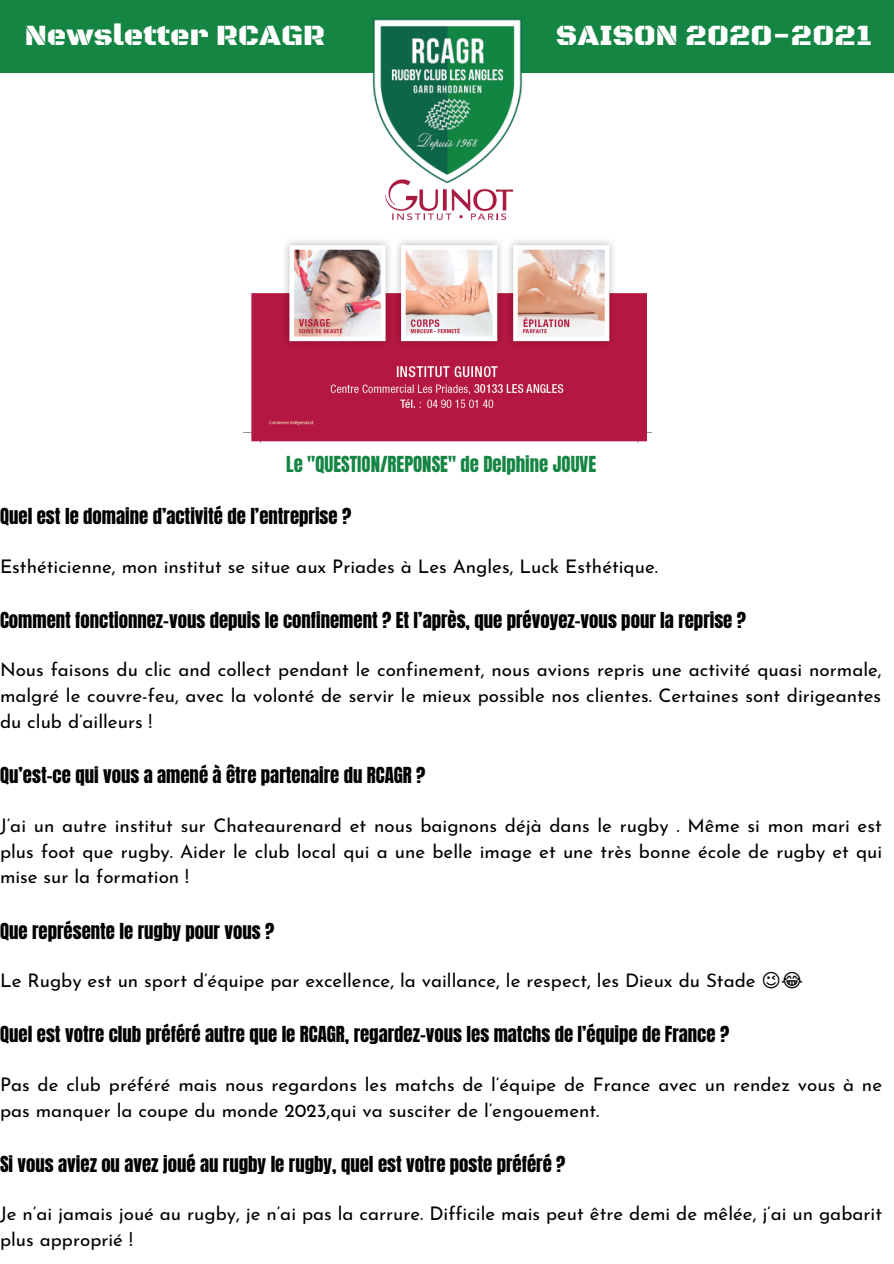
<style>
.page{position:relative;width:894px;height:1264px;background:#fff}
.page>*{position:absolute;margin:0;border:0;box-sizing:border-box;transform-origin:0 0}
.t1{font:30px "Black Ops One";color:#fff}
.t2{font:18.75px/26px "Josefin Sans";color:#000;text-align:justify}
.t3{font:18.75px "Anton";color:#000}
.t4{font:18.75px "Anton";color:#158543}
</style>
<div class="page">
<div style="left:0;top:0;width:893px;height:73px;background:#158543"></div>
<img style="left:243px;top:183px;width:408px;height:259px">
<img style="left:372px;top:19px;width:150px;height:164px">
<p class="t1" style="left:25px;top:17px;width:301px">Newsletter RCAGR</p>
<p class="t1" style="left:555px;top:17px;width:318px">SAISON 2020-2021</p>
<p class="t4" style="left:286px;top:451px;width:311px">Le "QUESTION/REPONSE" de Delphine JOUVE</p>
<p class="t3" style="left:0;top:502px;width:353px">Quel est le domaine d’activité de l’entreprise ?</p>
<p class="t2" style="left:0;top:555px;width:659px">Esthéticienne, mon institut se situe aux Priades à Les Angles, Luck Esthétique.</p>
<p class="t3" style="left:0;top:606px;width:747px">Comment fonctionnez-vous depuis le confinement ? Et l’après, que prévoyez-vous pour la reprise ?</p>
<p class="t2" style="left:0;top:658px;width:883px">Nous faisons du clic and collect pendant le confinement, nous avions repris une activité quasi normale, malgré le couvre-feu, avec la volonté de servir le mieux possible nos clientes. Certaines sont dirigeantes du club d’ailleurs !</p>
<p class="t3" style="left:0;top:761px;width:427px">Qu’est-ce qui vous a amené à être partenaire du RCAGR ?</p>
<p class="t2" style="left:0;top:814px;width:883px">J’ai un autre institut sur Chateaurenard et nous baignons déjà dans le rugby . Même si mon mari est plus foot que rugby. Aider le club local qui a une belle image et une très bonne école de rugby et qui mise sur la formation !</p>
<p class="t3" style="left:0;top:917px;width:276px">Que représente le rugby pour vous ?</p>
<p class="t2" style="left:0;top:969px;width:756px">Le Rugby est un sport d’équipe par excellence, la vaillance, le respect, les Dieux du Stade</p>
<p class="t3" style="left:0;top:1020px;width:730px">Quel est votre club préféré autre que le RCAGR, regardez-vous les matchs de l’équipe de France ?</p>
<p class="t2" style="left:0;top:1073px;width:883px">Pas de club préféré mais nous regardons les matchs de l’équipe de France avec un rendez vous à ne pas manquer la coupe du monde 2023,qui va susciter de l’engouement.</p>
<p class="t3" style="left:0;top:1150px;width:567px">Si vous aviez ou avez joué au rugby le rugby, quel est votre poste préféré ?</p>
<p class="t2" style="left:0;top:1202px;width:883px">Je n’ai jamais joué au rugby, je n’ai pas la carrure. Difficile mais peut être demi de mêlée, j’ai un gabarit plus approprié !</p>
</div>
